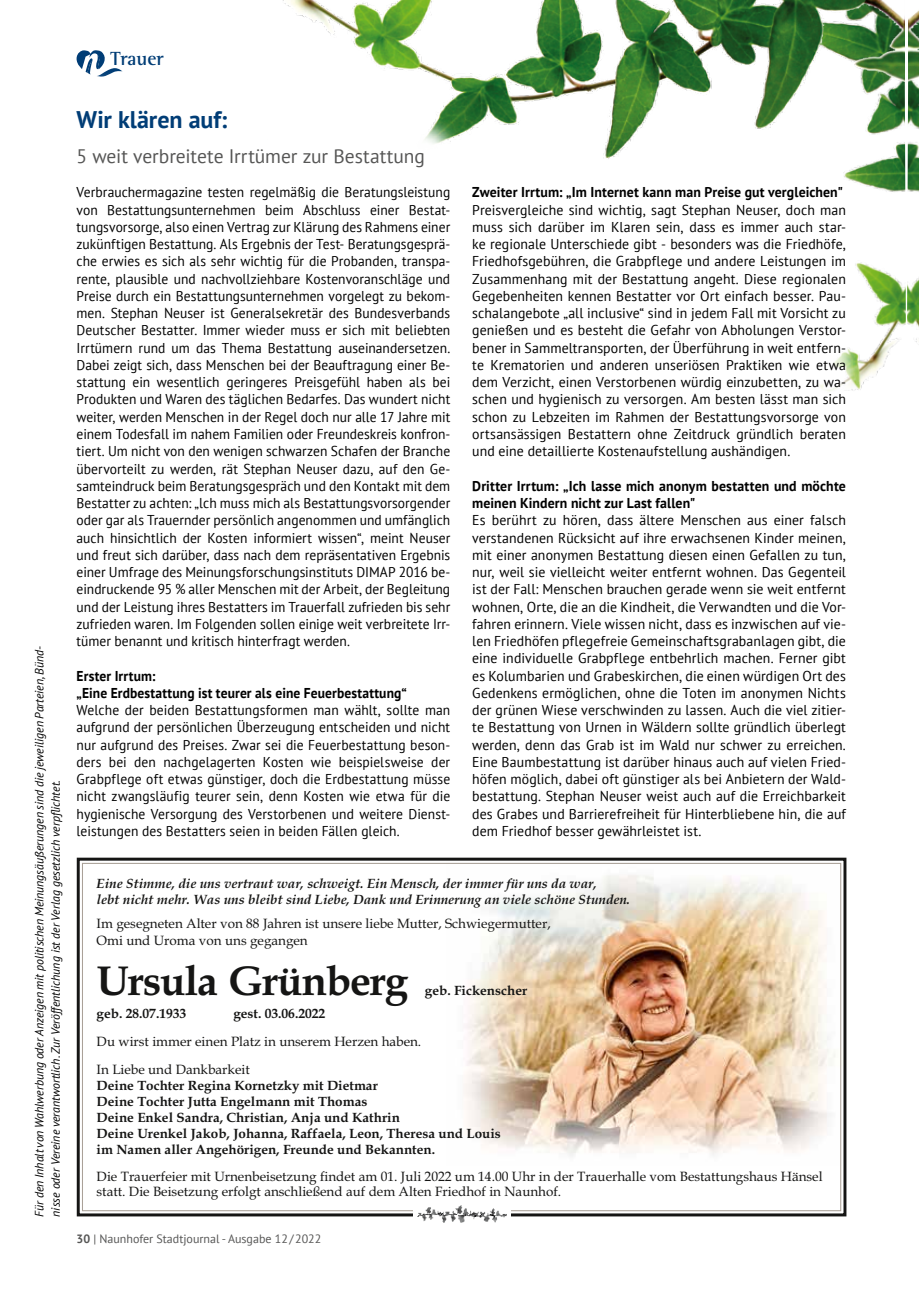
<style>
.page{position:relative;width:919px;height:1289px;background:#fff}
.page>*{position:absolute;margin:0;border:0;box-sizing:border-box;transform-origin:0 0}
.t1{font:700 41.85px "Book Antiqua";letter-spacing:-.03em;color:#151514}
.t2{font:700 24px "PT Sans";letter-spacing:-.005em;color:#003d76}
.t3{font:19.5px "PT Sans";letter-spacing:-.005em;color:#565655}
.t4{font:700 19.5px "Rotis Semi Serif Std";letter-spacing:.005em;color:#003d76}
.t5{font:14.25px/17.2px "PT Sans";letter-spacing:.005em;color:#000;text-align:justify;scale:.95 1}
.t6{font:14.25px/17.2px "PT Sans";letter-spacing:.005em;color:#000;text-align:justify}
.t7{font:700 14.25px/17.2px "PT Sans";letter-spacing:.01em;color:#000}
.t8{font:700 14.25px/17.2px "PT Sans";letter-spacing:.01em;color:#000;scale:.95 1}
.t9{font:13.5px/15px "Book Antiqua";color:#151514}
.t10{font:700 13.5px/15.9px "Book Antiqua";color:#151514}
.t11{font:italic 700 13.5px/16.2px "Book Antiqua";color:#151514}
.t12{font:italic 12px/16.5px "PT Sans";letter-spacing:-.005em;color:#000}
.t13{font:12px "PT Sans";color:#565655}
.s1{font-weight:700}
</style>
<div class="page">
<svg style="left:77px;top:50px;width:44px;height:20px"></svg>
<img style="left:866px;top:17px;width:52px;height:363px">
<img style="left:908px;top:11px;width:10px;height:215px">
<img style="left:283px;top:0;width:621px;height:226px">
<div style="left:37px;top:70px;width:427px;height:137px;background:#fff"></div>
<div style="left:57px;top:167px;width:809px;height:691px;background:#fff"></div>
<img style="left:464px;top:863px;width:378px;height:302px">
<div style="left:77px;top:857px;width:769px;height:359px;border:3px solid #151514"></div>
<div style="left:412px;top:1208px;width:98px;height:18px;background:#fff"></div>
<img style="left:417px;top:1205px;width:90px;height:16px">
<h3 class="t4" style="left:111px;top:47px;width:55px">Trauer</h3>
<p class="t12" style="left:31px;top:1216px;width:572px;rotate:-90deg">Für den Inhalt von Wahlwerbung oder Anzeigen mit politischen Meinungsäußerungen sind die jeweiligen Parteien, Bünd&shy;nisse oder Vereine verantwortlich. Zur Veröffentlichung ist der Verlag gesetzlich verpflichtet.</p>
<h2 class="t2" style="left:77px;top:104px;width:152px">Wir klären auf:</h2>
<h3 class="t3" style="left:77px;top:143px;width:350px">5 weit verbreitete Irrtümer zur Bestattung</h3>
<p class="t5" style="left:77px;top:183px;width:395px">Verbrauchermagazine testen regelmäßig die Beratungsleistung von Bestattungsunternehmen beim Abschluss einer Bestat&shy;tungsvorsorge, also einen Vertrag zur Klärung des Rahmens einer zukünftigen Bestattung. Als Ergebnis der Test- Beratungsgesprä&shy;che erwies es sich als sehr wichtig für die Probanden, transpa&shy;rente, plausible und nachvollziehbare Kostenvoranschläge und Preise durch ein Bestattungsunternehmen vorgelegt zu bekom&shy;men. Stephan Neuser ist Generalsekretär des Bundesverbands Deutscher Bestatter. Immer wieder muss er sich mit beliebten Irrtümern rund um das Thema Bestattung auseinandersetzen.<br>Dabei zeigt sich, dass Menschen bei der Beauftragung einer Be&shy;stattung ein wesentlich geringeres Preisgefühl haben als bei Produkten und Waren des täglichen Bedarfes. Das wundert nicht weiter, werden Menschen in der Regel doch nur alle 17 Jahre mit einem Todesfall im nahem Familien oder Freundeskreis konfron&shy;tiert. Um nicht von den wenigen schwarzen Schafen der Branche übervorteilt zu werden, rät Stephan Neuser dazu, auf den Ge&shy;samteindruck beim Beratungsgespräch und den Kontakt mit dem Bestatter zu achten: „lch muss mich als Bestattungsvorsorgender oder gar als Trauernder persönlich angenommen und umfänglich auch hinsichtlich der Kosten informiert wissen“, meint Neuser und freut sich darüber, dass nach dem repräsentativen Ergebnis einer Umfrage des Meinungsforschungsinstituts DIMAP 2016 be&shy;eindruckende 95 % aller Menschen mit der Arbeit, der Begleitung und der Leistung ihres Bestatters im Trauerfall zufrieden bis sehr zufrieden waren. Im Folgenden sollen einige weit verbreitete Irr&shy;tümer benannt und kritisch hinterfragt werden.</p>
<p class="t8" style="left:77px;top:666px;width:349px">Erster Irrtum:<br>„Eine Erdbestattung ist teurer als eine Feuerbestattung“</p>
<p class="t5" style="left:77px;top:701px;width:395px">Welche der beiden Bestattungsformen man wählt, sollte man aufgrund der persönlichen Überzeugung entscheiden und nicht nur aufgrund des Preises. Zwar sei die Feuerbestattung beson&shy;ders bei den nachgelagerten Kosten wie beispielsweise der Grabpflege oft etwas günstiger, doch die Erdbestattung müsse nicht zwangsläufig teurer sein, denn Kosten wie etwa für die hygienische Versorgung des Verstorbenen und weitere Dienst&shy;leistungen des Bestatters seien in beiden Fällen gleich.</p>
<p class="t7" style="left:472px;top:183px;width:372px">Zweiter Irrtum: „Im Internet kann man Preise gut vergleichen"</p>
<p class="t6" style="left:472px;top:201px;width:375px">Preisvergleiche sind wichtig, sagt Stephan Neuser, doch man muss sich darüber im Klaren sein, dass es immer auch star&shy;ke regionale Unterschiede gibt - besonders was die Friedhöfe, Friedhofsgebühren, die Grabpflege und andere Leistungen im Zusammenhang mit der Bestattung angeht. Diese regionalen Gegebenheiten kennen Bestatter vor Ort einfach besser. Pau&shy;schalangebote „all inclusive“ sind in jedem Fall mit Vorsicht zu genießen und es besteht die Gefahr von Abholungen Verstor&shy;bener in Sammeltransporten, der Überführung in weit entfern&shy;te Krematorien und anderen unseriösen Praktiken wie etwa dem Verzicht, einen Verstorbenen würdig einzubetten, zu wa&shy;schen und hygienisch zu versorgen. Am besten lässt man sich schon zu Lebzeiten im Rahmen der Bestattungsvorsorge von ortsansässigen Bestattern ohne Zeitdruck gründlich beraten und eine detaillierte Kostenaufstellung aushändigen.</p>
<p class="t7" style="left:472px;top:477px;width:375px">Dritter Irrtum: „Ich lasse mich anonym bestatten und möchte meinen Kindern nicht zur Last fallen"</p>
<p class="t6" style="left:472px;top:511px;width:375px">Es berührt zu hören, dass ältere Menschen aus einer falsch verstandenen Rücksicht auf ihre erwachsenen Kinder meinen, mit einer anonymen Bestattung diesen einen Gefallen zu tun, nur, weil sie vielleicht weiter entfernt wohnen. Das Gegenteil ist der Fall: Menschen brauchen gerade wenn sie weit entfernt wohnen, Orte, die an die Kindheit, die Verwandten und die Vor&shy;fahren erinnern. Viele wissen nicht, dass es inzwischen auf vie&shy;len Friedhöfen pflegefreie Gemeinschaftsgrabanlagen gibt, die eine individuelle Grabpflege entbehrlich machen. Ferner gibt es Kolumbarien und Grabeskirchen, die einen würdigen Ort des Gedenkens ermöglichen, ohne die Toten im anonymen Nichts der grünen Wiese verschwinden zu lassen. Auch die viel zitier&shy;te Bestattung von Urnen in Wäldern sollte gründlich überlegt werden, denn das Grab ist im Wald nur schwer zu erreichen.<br>Eine Baumbestattung ist darüber hinaus auch auf vielen Fried&shy;höfen möglich, dabei oft günstiger als bei Anbietern der Wald&shy;bestattung. Stephan Neuser weist auch auf die Erreichbarkeit des Grabes und Barrierefreiheit für Hinterbliebene hin, die auf dem Friedhof besser gewährleistet ist.</p>
<p class="t11" style="left:97px;top:875px;width:535px">Eine Stimme, die uns vertraut war, schweigt. Ein Mensch, der immer für uns da war,<br>lebt nicht mehr. Was uns bleibt sind Liebe, Dank und Erinnerung an viele schöne Stunden.</p>
<p class="t9" style="left:97px;top:915px;width:455px">Im gesegneten Alter von 88 Jahren ist unsere liebe Mutter, Schwiegermutter,</p>
<p class="t9" style="left:97px;top:932px;width:213px">Omi und Uroma von uns gegangen</p>
<h1 class="t1" style="left:97px;top:952px;width:313px">Ursula Grünberg</h1>
<p class="t10" style="left:97px;top:1005px;width:91px">geb. 28.07.1933</p>
<p class="t10" style="left:233px;top:1005px;width:93px">gest. 03.06.2022</p>
<p class="t10" style="left:425px;top:982px;width:104px">geb. Fickenscher</p>
<p class="t9" style="left:97px;top:1034px;width:326px">Du wirst immer einen Platz in unserem Herzen haben.</p>
<p class="t9" style="left:97px;top:1061px;width:155px">In Liebe und Dankbarkeit</p>
<p class="t10" style="left:97px;top:1077px;width:283px">Deine Tochter Regina Kornetzky mit Dietmar</p>
<p class="t10" style="left:97px;top:1109px;width:305px">Deine Enkel Sandra, Christian, Anja und Kathrin</p>
<p class="t10" style="left:97px;top:1093px;width:272px">Deine Tochter Jutta Engelmann mit Thomas</p>
<p class="t10" style="left:97px;top:1125px;width:405px">Deine Urenkel Jakob, Johanna, Raffaela, Leon, Theresa und Louis im Namen aller Angehörigen, Freunde und Bekannten.</p>
<p class="t9" style="left:97px;top:1168px;width:727px">Die Trauerfeier mit Urnenbeisetzung findet am 01. Juli 2022 um 14.00 Uhr in der Trauerhalle vom Bestattungshaus Hänsel statt. Die Beisetzung erfolgt anschließend auf dem Alten Friedhof in Naunhof.</p>
<p class="t13" style="left:77px;top:1230px;width:246px"><span class="s1">30</span> | Naunhofer Stadtjournal - Ausgabe 12/2022</p>
</div>
